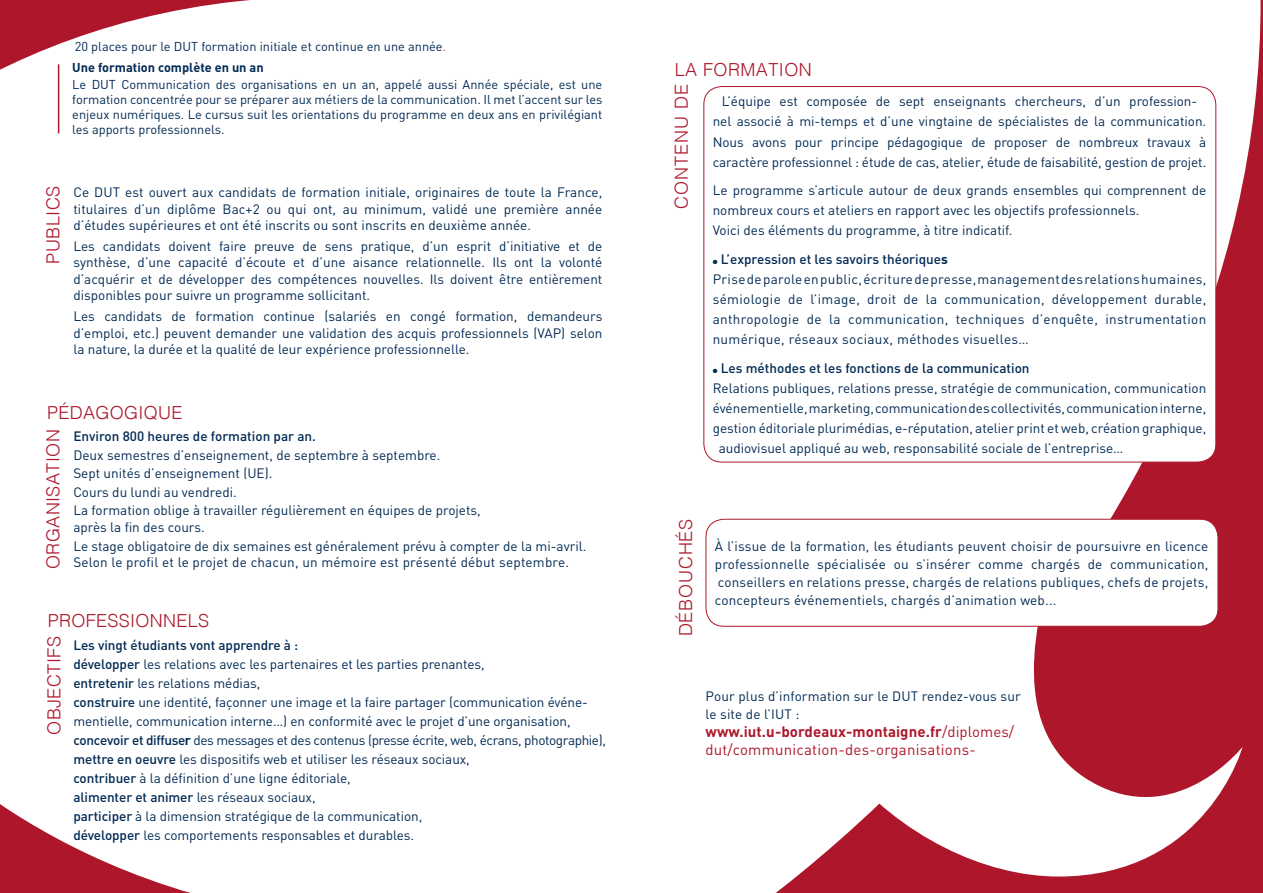
<style>
.page{position:relative;width:1263px;height:893px;background:#fff}
.page>*{position:absolute;margin:0;border:0;box-sizing:border-box;transform-origin:0 0}
.t1{font:300 18px "Helvetica";letter-spacing:.025em;color:#ae172b}
.t2{font:300 18px "Helvetica";letter-spacing:.055em;color:#ae172b}
.t3{font:300 18px "Helvetica";letter-spacing:.045em;color:#ae172b}
.t4{font:15px/18px "DIN";letter-spacing:.02em;color:#ae172b}
.t5{font:13.5px/16.5px "DIN";color:#002953;text-align:justify}
.t6{font:500 13.5px "DIN";color:#002953}
.t7{font:13.5px "DIN";letter-spacing:-.03em;color:#002953}
.t8{font:12.75px/15px "DIN";color:#002953;text-align:justify}
.t9{font:700 12.75px "DIN";color:#002953}
.s1{font-size:12px;color:#ae172b}
.s2{font-weight:500}
.s3{font-weight:700}
</style>
<div class="page">
<svg style="left:730px;top:0;width:533px;height:893px"></svg>
<svg style="left:847px;top:534px;width:395px;height:342px"></svg>
<svg style="left:0;top:804px;width:191px;height:89px"></svg>
<div style="left:704px;top:87px;width:512px;height:375px;background:#fff;border-radius:18px"></div>
<div style="left:706px;top:519px;width:512px;height:107px;background:#fff;border-radius:18px"></div>
<div style="left:706px;top:519px;width:512px;height:108px;border:1px solid #ae172b;border-radius:18px"></div>
<svg style="left:0;top:0;width:250px;height:134px"></svg>
<p class="t8" style="left:75px;top:38px;width:373px">20 places pour le DUT formation initiale et continue en une année<span class="s1">.</span></p>
<p class="t9" style="left:72px;top:59px;width:193px">Une formation complète en un an</p>
<p class="t8" style="left:72px;top:77px;width:532px">Le DUT Communication des organisations en un an, appelé aussi Année spéciale, est une formation concentrée pour se préparer aux métiers de la communication. Il met l’accent sur les enjeux numériques. Le cursus suit les orientations du programme en deux ans en privilégiant les apports professionnels.</p>
<p class="t1" style="left:38px;top:264px;width:79px;rotate:-90deg">PUBLICS</p>
<p class="t5" style="left:73px;top:184px;width:530px">Ce DUT est ouvert aux candidats de formation initiale, originaires de toute la France, titulaires d’un diplôme Bac+2 ou qui ont, au minimum, validé une première année d’études supérieures et ont été inscrits ou sont inscrits en deuxième année.</p>
<p class="t5" style="left:73px;top:237px;width:531px">Les candidats doivent faire preuve de sens pratique, d’un esprit d’initiative et de synthèse, d’une capacité d’écoute et d’une aisance relationnelle. Ils ont la volonté d’acquérir et de développer des compétences nouvelles. Ils doivent être entièrement disponibles pour suivre un programme sollicitant.</p>
<p class="t5" style="left:73px;top:308px;width:530px">Les candidats de formation continue (salariés en congé formation, demandeurs d’emploi, etc.) peuvent demander une validation des acquis professionnels (VAP) selon la nature, la durée et la qualité de leur expérience professionnelle.</p>
<p class="t1" style="left:47px;top:397px;width:137px">PÉDAGOGIQUE</p>
<p class="t1" style="left:38px;top:569px;width:141px;rotate:-90deg">ORGANISATION</p>
<p class="t6" style="left:73px;top:427px;width:244px">Environ 800 heures de formation par an.</p>
<p class="t5" style="left:73px;top:446px;width:369px">Deux semestres d’enseignement, de septembre à septembre.</p>
<p class="t5" style="left:73px;top:465px;width:201px">Sept unités d’enseignement (UE).</p>
<p class="t5" style="left:73px;top:483px;width:165px">Cours du lundi au vendredi.</p>
<p class="t5" style="left:73px;top:502px;width:409px">La formation oblige à travailler régulièrement en équipes de projets, après la fin des cours.</p>
<p class="t5" style="left:73px;top:537px;width:515px">Le stage obligatoire de dix semaines est généralement prévu à compter de la mi-avril.</p>
<p class="t5" style="left:73px;top:554px;width:497px">Selon le profil et le projet de chacun, un mémoire est présenté début septembre.</p>
<p class="t1" style="left:48px;top:605px;width:163px">PROFESSIONNELS</p>
<p class="t1" style="left:39px;top:735px;width:100px;rotate:-90deg">OBJECTIFS</p>
<p class="t6" style="left:73px;top:636px;width:226px">Les vingt étudiants vont apprendre à :</p>
<p class="t5" style="left:73px;top:655px;width:413px"><span class="s2">développer</span> les relations avec les partenaires et les parties prenantes,</p>
<p class="t5" style="left:73px;top:674px;width:188px"><span class="s2">entretenir</span> les relations médias,</p>
<p class="t5" style="left:73px;top:692px;width:516px;line-height:19px"><span class="s2">construire</span> une identité, façonner une image et la faire partager (communication événe&shy;mentielle, communication interne…) en conformité avec le projet d’une organisation,</p>
<p class="t7" style="left:73px;top:731px;width:534px"><span class="s2">concevoir et diffuse</span><span class="s3">r</span> des messages et des contenus (presse écrite, web, écrans, photographie),</p>
<p class="t5" style="left:73px;top:750px;width:398px"><span class="s2">mettre en oeuvre</span> les dispositifs web et utiliser les réseaux sociaux,</p>
<p class="t5" style="left:73px;top:769px;width:279px"><span class="s2">contribuer</span> à la définition d’une ligne éditoriale,</p>
<p class="t5" style="left:73px;top:788px;width:244px"><span class="s2">alimenter et animer</span> les réseaux sociaux,</p>
<p class="t5" style="left:73px;top:807px;width:350px"><span class="s2">participer</span> à la dimension stratégique de la communication,</p>
<p class="t5" style="left:73px;top:826px;width:342px"><span class="s2">développer</span> les comportements responsables et durables.</p>
<p class="t1" style="left:675px;top:54px;width:138px">LA FORMATION</p>
<p class="t2" style="left:666px;top:209px;width:126px;rotate:-90deg">CONTENU DE</p>
<p class="t5" style="left:713px;top:91px;width:495px;line-height:20.1px;text-align:center">L’équipe est composée de sept enseignants chercheurs, d’un profession&shy;nel associé à mi-temps et d’une vingtaine de spécialistes de la communication.<br>Nous avons pour principe pédagogique de proposer de nombreux travaux à caractère professionnel : étude de cas, atelier, étude de faisabilité, gestion de projet.</p>
<p class="t5" style="left:713px;top:180px;width:495px;line-height:20.1px">Le programme s’articule autour de deux grands ensembles qui comprennent de nombreux cours et ateliers en rapport avec les objectifs professionnels.</p>
<p class="t5" style="left:713px;top:222px;width:301px">Voici des éléments du programme, à titre indicatif.</p>
<p class="t6" style="left:713px;top:250px;width:237px">● L’expression et les savoirs théorique<span class="s3">s</span></p>
<p class="t5" style="left:713px;top:269px;width:495px;line-height:20.1px">Prise de parole en public, écriture de presse, management des relations humaines, sémiologie de l’image, droit de la communication, développement durable, anthropologie de la communication, techniques d’enquête, instrumentation numérique, réseaux sociaux, méthodes visuelles…</p>
<p class="t6" style="left:713px;top:359px;width:318px">● Les méthodes et les fonctions de la communication</p>
<p class="t5" style="left:713px;top:380px;width:495px">Relations publiques, relations presse, stratégie de communication, communication</p>
<p class="t5" style="left:713px;top:400px;width:495px">événementielle, marketing, communication des collectivités, communication interne,</p>
<p class="t5" style="left:713px;top:420px;width:495px">gestion éditoriale plurimédias, e-réputation, atelier print et web, création graphique,</p>
<p class="t5" style="left:719px;top:440px;width:406px">audiovisuel appliqué au web, responsabilité sociale de l’entreprise…</p>
<p class="t3" style="left:670px;top:636px;width:119px;rotate:-90deg">DÉBOUCHÉS</p>
<p class="t5" style="left:715px;top:537px;width:495px;line-height:18px">À l’issue de la formation, les étudiants peuvent choisir de poursuivre en licence professionnelle spécialisée ou s’insérer comme chargés de communication, conseillers en relations presse, chargés de relations publiques, chefs de projets, concepteurs événementiels, chargés d’animation web...</p>
<p class="t5" style="left:706px;top:687px;width:317px;line-height:18px">Pour plus d’information sur le DUT rendez-vous sur le site de l’IUT :</p>
<p class="t4" style="left:706px;top:722px;width:310px"><span class="s3">www.iut.u-bordeaux-montaigne.fr</span>/diplomes/ dut/communication-des-organisations-</p>
</div>
